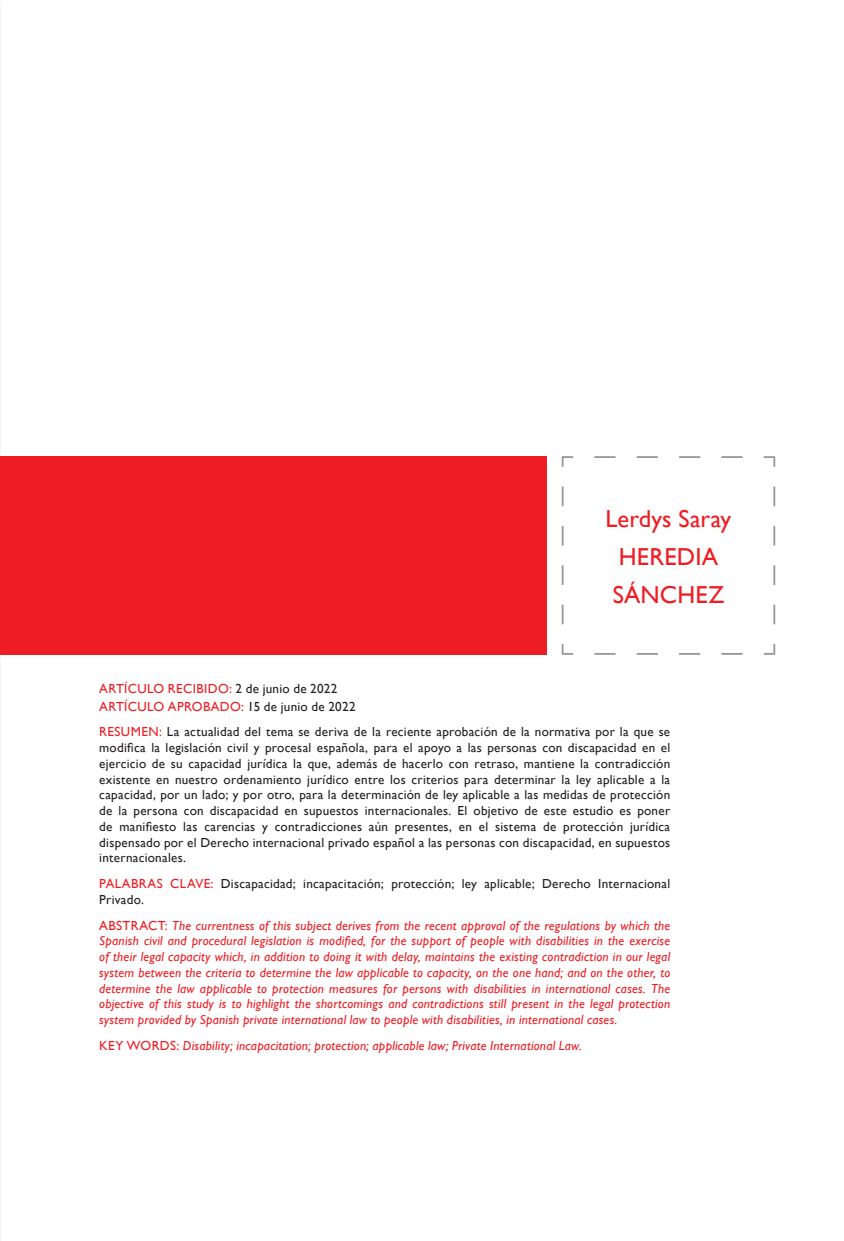
<style>
.page{position:relative;width:844px;height:1241px;background:#fff}
.page>*{position:absolute;margin:0;border:0;box-sizing:border-box;transform-origin:0 0}
.Cuerpo_central{font:24.5px/37.8px "Gill Sans";letter-spacing:.005em;color:#ee1d23}
.Cuerpo_central-2{font:13.12px/15.8px "Gill Sans";letter-spacing:.02em;color:#231f20;text-align:justify}
.Cuerpo_central-3{font:italic 13.12px/15.8px "Gill Sans";letter-spacing:.02em;color:#ee1d23;text-align:justify}
.Cuerpo_central-4{font:13.12px "Gill Sans";letter-spacing:.02em;color:#ee1d23}
.s1{color:#231f20}
.s2{color:#ee1d23}
.s3{font-style:normal}
</style>
<div class="page">
<div style="left:0;top:456px;width:546px;height:198px;background:#ee1d23"></div>
<svg style="left:561px;top:456px;width:214px;height:199px"></svg>
<p class="Cuerpo_central" style="left:605px;top:500px;width:127px">Lerdys Saray<br>HEREDIA<br>SÁNCHEZ</p>
<p class="Cuerpo_central-4" style="left:99px;top:680px;width:239px">ARTÍCULO RECIBIDO: <span class="s1">2 de junio de 2022</span></p>
<p class="Cuerpo_central-4" style="left:99px;top:698px;width:258px">ARTÍCULO APROBADO: <span class="s1">15 de junio de 2022</span></p>
<p class="Cuerpo_central-2" style="left:99px;top:723px;width:572px"><span class="s2">RESUMEN:</span> La actualidad del tema se deriva de la reciente aprobación de la normativa por la que se modifica la legislación civil y procesal española, para el apoyo a las personas con discapacidad en el ejercicio de su capacidad jurídica la que, además de hacerlo con retraso, mantiene la contradicción existente en nuestro ordenamiento jurídico entre los criterios para determinar la ley aplicable a la capacidad, por un lado; y por otro, para la determinación de ley aplicable a las medidas de protección de la persona con discapacidad en supuestos internacionales. El objetivo de este estudio es poner de manifiesto las carencias y contradicciones aún presentes, en el sistema de protección jurídica dispensado por el Derecho internacional privado español a las personas con discapacidad, en supuestos internacionales.</p>
<p class="Cuerpo_central-2" style="left:99px;top:875px;width:572px"><span class="s2">PALABRAS CLAVE:</span> Discapacidad; incapacitación; protección; ley aplicable; Derecho Internacional<br>Privado.</p>
<p class="Cuerpo_central-3" style="left:99px;top:917px;width:572px"><span class="s3">ABSTRACT:</span> The currentness of this subject derives from the recent approval of the regulations by which the Spanish civil and procedural legislation is modified, for the support of people with disabilities in the exercise of their legal capacity which, in addition to doing it with delay, maintains the existing contradiction in our legal system between the criteria to determine the law applicable to capacity, on the one hand; and on the other, to determine the law applicable to protection measures for persons with disabilities in international cases. The objective of this study is to highlight the shortcomings and contradictions still present in the legal protection system provided by Spanish private international law to people with disabilities, in international cases.</p>
<p class="Cuerpo_central-3" style="left:99px;top:1037px;width:484px"><span class="s3">KEY WORDS:</span> Disability; incapacitation; protection; applicable law; Private International Law.</p>
</div>
